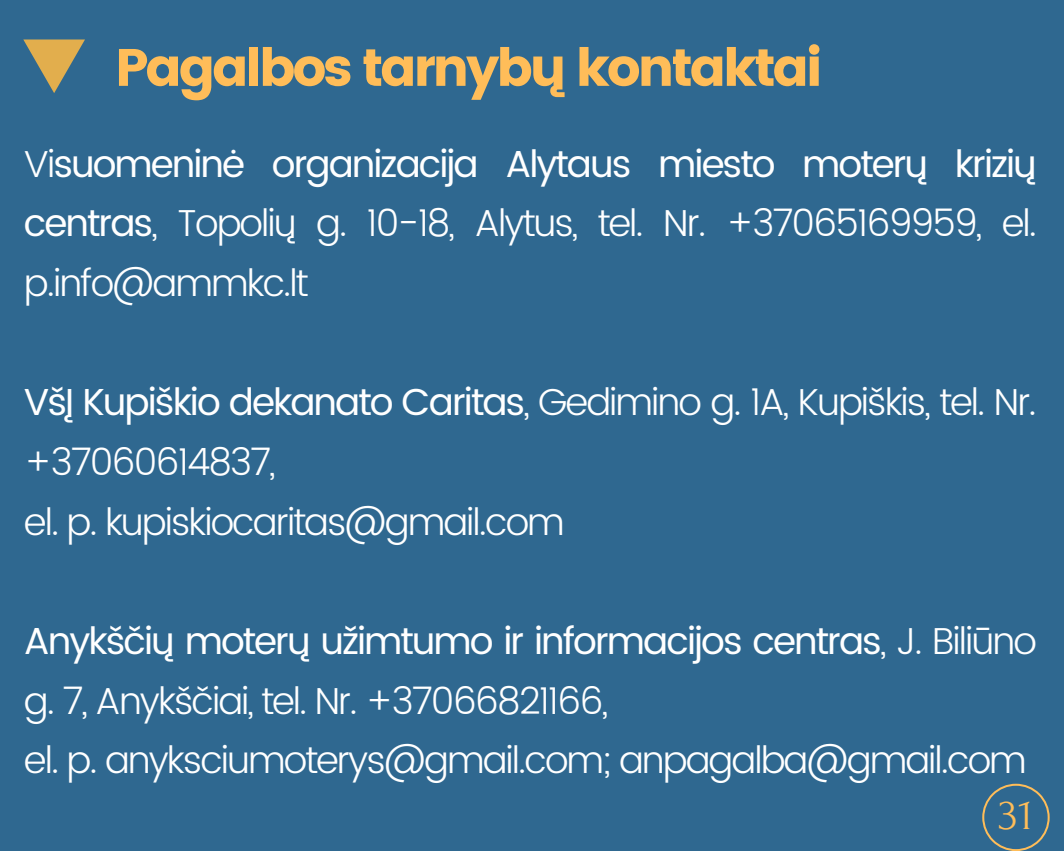
<style>
.page{position:relative;width:1064px;height:851px;background:#fff}
.page>*{position:absolute;margin:0;border:0;box-sizing:border-box;transform-origin:0 0}
.t1{font:52.5px "Poppins";letter-spacing:-.065em;color:#ffbd59}
.t2{font:43.95px "Forum";color:#ffbd59}
.t3{font:300 37.5px/59.7px "Poppins";letter-spacing:-.05em;color:#fff}
.s1{font-weight:400}
</style>
<div class="page">
<div style="left:0;top:0;width:1063px;height:850px;background:#2f6890"></div>
<svg style="left:23px;top:39px;width:62px;height:54px"></svg>
<svg style="left:982px;top:783px;width:67px;height:67px"></svg>
<h1 class="t1" style="left:115px;top:37px;width:709px">Pagalbos tarnybų kontaktai</h1>
<p class="t3" style="left:24px;top:134px;width:1014px;text-align:justify">Vi<span class="s1">suomeninė organizacija Alytaus miesto moterų krizių centras</span>, Topolių g. 10-18, Alytus, tel. Nr. +37065169959, el. p.info@ammkc.lt</p>
<p class="t3" style="left:24px;top:372px;width:1014px"><span class="s1">VšĮ Kupiškio dekanato Caritas</span>, Gedimino g. 1A, Kupiškis, tel. Nr. +37060614837,<br>el. p. kupiskiocaritas@gmail.com</p>
<p class="t3" style="left:24px;top:611px;width:1014px"><span class="s1">Anykščių moterų užimtumo ir informacijos centras</span>, J. Biliūno g. 7, Anykščiai, tel. Nr. +37066821166,<br>el. p. anyksciumoterys@gmail.com; anpagalba@gmail.com</p>
<p class="t2" style="left:998px;top:790px;width:36px">31</p>
</div>
